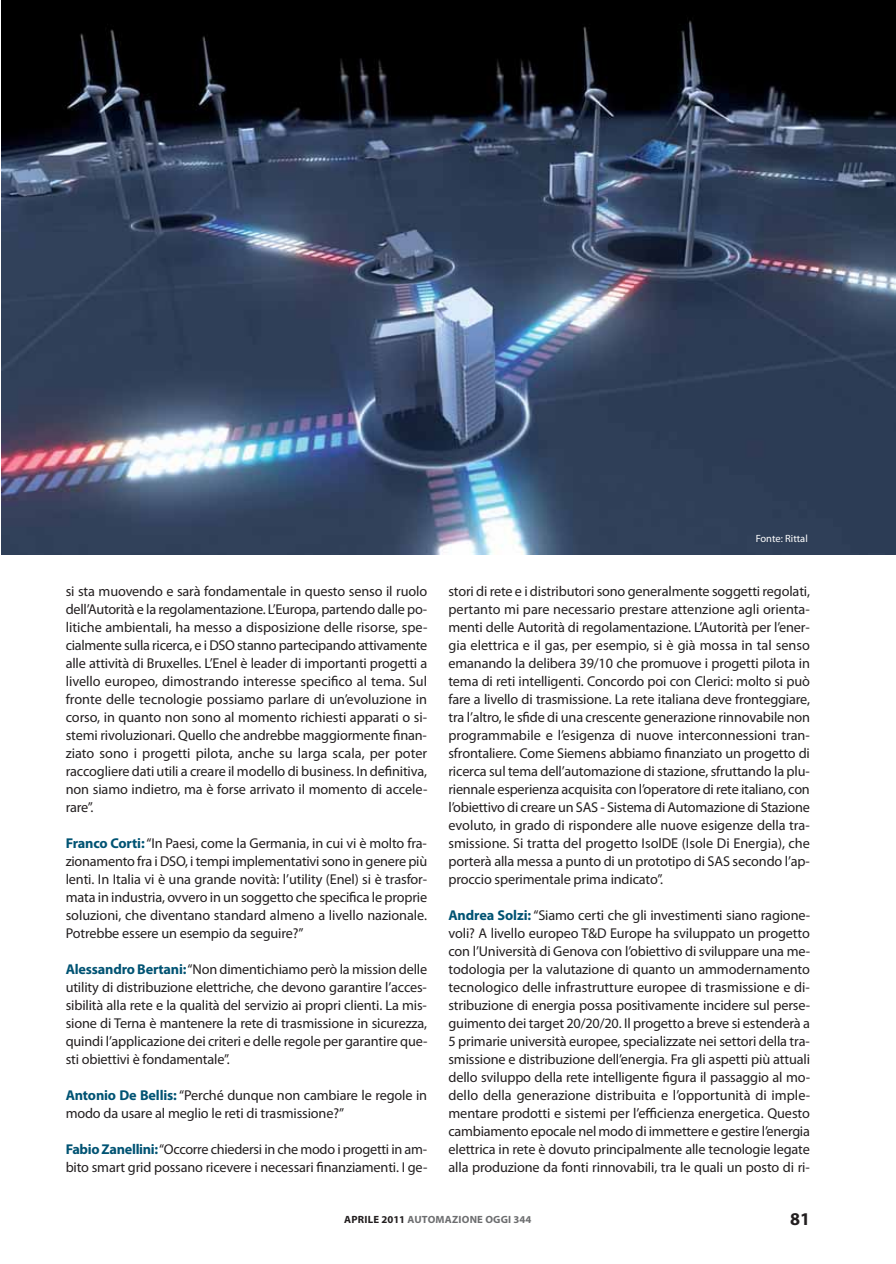
<style>
.page{position:relative;width:896px;height:1264px;background:#fff}
.page>*{position:absolute;margin:0;border:0;box-sizing:border-box;transform-origin:0 0}
.t1{font:700 18px "Myriad Pro";color:#231f20}
.t2{font:14.25px/18px "Myriad Pro";letter-spacing:-.01em;color:#231f20;text-align:justify}
.t3{font:700 10.5px "Myriad Pro";letter-spacing:.02em;color:#6d6e70}
.t4{font:10.5px "Myriad Pro";color:#fff}
.s1{font-weight:700;color:#005373}
.s2{color:#231f20}
</style>
<div class="page">
<img style="left:2px;top:0;width:894px;height:554px">
<p class="t2" style="left:66px;top:583px;width:363px">si sta muovendo e sarà fondamentale in questo senso il ruolo dell’Autorità e la regolamentazione. L’Europa, partendo dalle po&shy;litiche ambientali, ha messo a disposizione delle risorse, spe&shy;cialmente sulla ricerca, e i DSO stanno partecipando attivamente alle attività di Bruxelles. L’Enel è leader di importanti progetti a livello europeo, dimostrando interesse specifico al tema. Sul fronte delle tecnologie possiamo parlare di un’evoluzione in corso, in quanto non sono al momento richiesti apparati o si&shy;stemi rivoluzionari. Quello che andrebbe maggiormente finan&shy;ziato sono i progetti pilota, anche su larga scala, per poter raccogliere dati utili a creare il modello di business. In definitiva, non siamo indietro, ma è forse arrivato il momento di accele&shy;rare”.</p>
<p class="t2" style="left:66px;top:835px;width:363px"><span class="s1">Franco Corti:</span>“In Paesi, come la Germania, in cui vi è molto fra&shy;zionamento fra i DSO, i tempi implementativi sono in genere più lenti. In Italia vi è una grande novità: l’utility (Enel) si è trasfor&shy;mata in industria, ovvero in un soggetto che specifica le proprie soluzioni, che diventano standard almeno a livello nazionale.<br>Potrebbe essere un esempio da seguire?”</p>
<p class="t2" style="left:66px;top:961px;width:363px"><span class="s1">Alessandro Bertani:</span>“Non dimentichiamo però la mission delle utility di distribuzione elettriche, che devono garantire l’acces&shy;sibilità alla rete e la qualità del servizio ai propri clienti. La mis&shy;sione di Terna è mantenere la rete di trasmissione in sicurezza, quindi l’applicazione dei criteri e delle regole per garantire que&shy;sti obiettivi è fondamentale”.</p>
<p class="t2" style="left:66px;top:1087px;width:363px"><span class="s1">Antonio De Bellis:</span> “Perché dunque non cambiare le regole in modo da usare al meglio le reti di trasmissione?”</p>
<p class="t2" style="left:66px;top:1141px;width:363px"><span class="s1">Fabio Zanellini:</span>“Occorre chiedersi in che modo i progetti in am&shy;bito smart grid possano ricevere i necessari finanziamenti. I ge-</p>
<p class="t4" style="left:755px;top:534px;width:54px">Fonte: Rittal</p>
<p class="t2" style="left:448px;top:583px;width:363px">stori di rete e i distributori sono generalmente soggetti regolati, pertanto mi pare necessario prestare attenzione agli orienta&shy;menti delle Autorità di regolamentazione. L’Autorità per l’ener&shy;gia elettrica e il gas, per esempio, si è già mossa in tal senso emanando la delibera 39/10 che promuove i progetti pilota in tema di reti intelligenti. Concordo poi con Clerici: molto si può fare a livello di trasmissione. La rete italiana deve fronteggiare, tra l’altro, le sfide di una crescente generazione rinnovabile non programmabile e l’esigenza di nuove interconnessioni tran&shy;sfrontaliere. Come Siemens abbiamo finanziato un progetto di ricerca sul tema dell’automazione di stazione, sfruttando la plu&shy;riennale esperienza acquisita con l’operatore di rete italiano, con l’obiettivo di creare un SAS - Sistema di Automazione di Stazione evoluto, in grado di rispondere alle nuove esigenze della tra&shy;smissione. Si tratta del progetto IsolDE (Isole Di Energia), che porterà alla messa a punto di un prototipo di SAS secondo l’ap&shy;proccio sperimentale prima indicato”.</p>
<p class="t2" style="left:448px;top:907px;width:363px"><span class="s1">Andrea Solzi:</span> “Siamo certi che gli investimenti siano ragione&shy;voli? A livello europeo T&amp;D Europe ha sviluppato un progetto con l’Università di Genova con l’obiettivo di sviluppare una me&shy;todologia per la valutazione di quanto un ammodernamento tecnologico delle infrastrutture europee di trasmissione e di&shy;stribuzione di energia possa positivamente incidere sul perse&shy;guimento dei target 20/20/20. Il progetto a breve si estenderà a 5 primarie università europee, specializzate nei settori della tra&shy;smissione e distribuzione dell’energia. Fra gli aspetti più attuali dello sviluppo della rete intelligente figura il passaggio al mo&shy;dello della generazione distribuita e l’opportunità di imple&shy;mentare prodotti e sistemi per l’efficienza energetica. Questo cambiamento epocale nel modo di immettere e gestire l’energia elettrica in rete è dovuto principalmente alle tecnologie legate alla produzione da fonti rinnovabili, tra le quali un posto di ri-</p>
<p class="t3" style="left:344px;top:1215px;width:189px"><span class="s2">APRILE 2011</span> AUTOMAZIONE OGGI 344</p>
<p class="t1" style="left:790px;top:1211px;width:21px">81</p>
</div>
